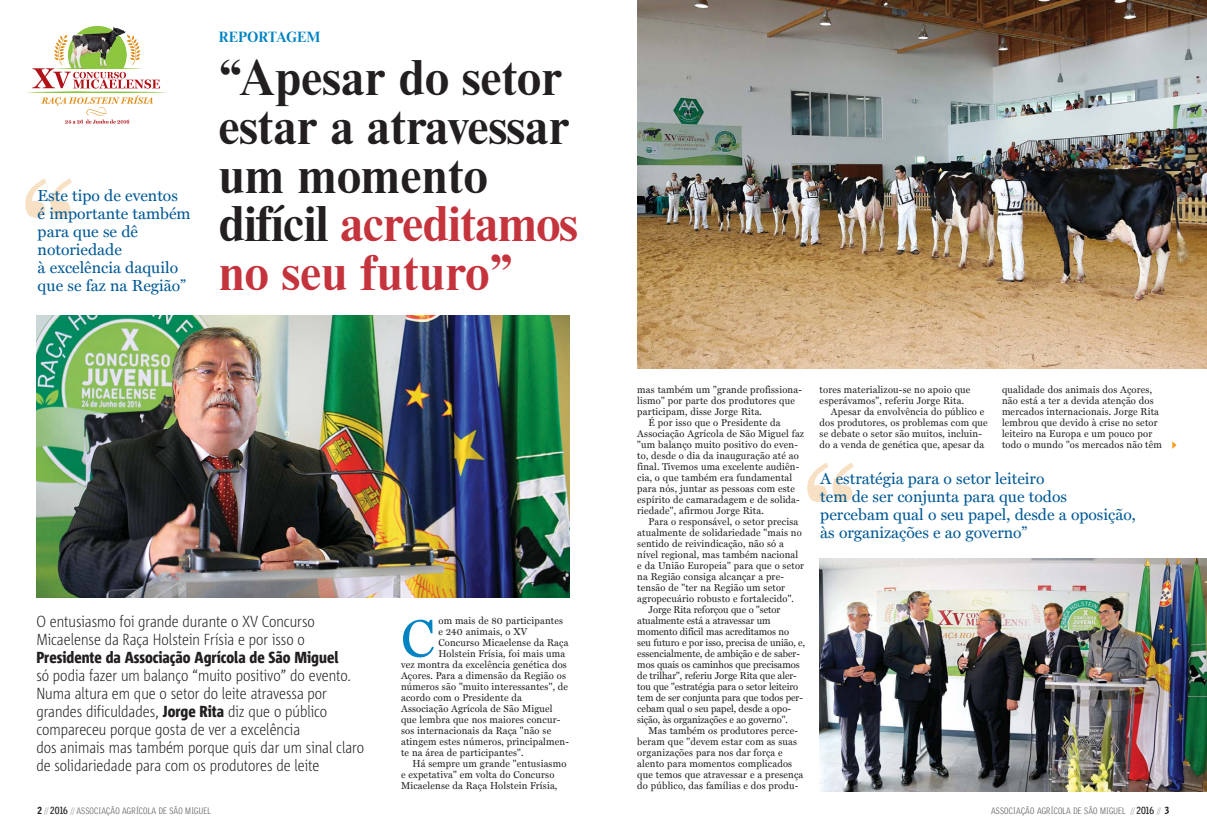
<style>
.page{position:relative;width:1207px;height:838px;background:#fff}
.page>*{position:absolute;margin:0;border:0;box-sizing:border-box;transform-origin:0 0}
.t1{font:150px "Miller Text";color:#f8e0c5}
.t2{font:53.2px "Miller Text";color:#0083c2;scale:.96 1}
.t3{font:700 47.5px/48.6px "Times Eighteen LT";letter-spacing:-.005em;color:#231f20}
.t4{font:700 47.5px "Times Eighteen LT";color:#c5333c}
.t5{font:300 16px/18px "Corpid Cd LF";color:#231f20}
.t6{font:16px/18px "Miller Text";color:#005996}
.t7{font:800 16px "Corpid Cd LF";color:#231f20}
.t8{font:700 14px "Times Eighteen LT";color:#0083c2}
.t9{font:10px/11px "Miller Text";letter-spacing:.02em;color:#231f20;scale:.96 1}
.t10{font:10px "Miller Text";letter-spacing:-.005em;color:#231f20;scale:.96 1}
.t11{font:300 9px "Griffith Gothic Cond";letter-spacing:.025em;color:#58595b}
.s1{color:#c5333c}
.s2{font-weight:800}
.s3{font-weight:900;font-size:10px;color:#231f20}
.s4{color:#939598}
.s5{font-weight:700;font-size:10px;color:#231f20}
</style>
<div class="page">
<img style="left:637px;top:0;width:570px;height:368px">
<img style="left:36px;top:315px;width:533px;height:283px">
<img style="left:820px;top:558px;width:387px;height:234px">
<svg style="left:1172px;top:441px;width:5px;height:8px"></svg>
<svg style="left:27px;top:26px;width:141px;height:98px"></svg>
<h1 class="t1" style="left:22px;top:149px;width:55px">“</h1>
<h3 class="t6" style="left:38px;top:186px;width:155px">Este tipo de eventos<br>é importante também para que se dê notoriedade<br>à excelência daquilo que se faz na Região”</h3>
<h3 class="t8" style="left:219px;top:30px;width:103px">REPORTAGEM</h3>
<h3 class="t3" style="left:219px;top:57px;width:361px">“Apesar do setor estar a atravessar um momento difícil <span class="s1">acreditamos</span></h3>
<h3 class="t4" style="left:219px;top:250px;width:296px">no seu futuro”</h3>
<h3 class="t5" style="left:36px;top:613px;width:280px">O entusiasmo foi grande durante o XV Concurso<br>Micaelense da Raça Holstein Frísia e por isso o</h3>
<h3 class="t7" style="left:36px;top:650px;width:304px">Presidente da Associação Agrícola de São Miguel</h3>
<p class="t5" style="left:36px;top:667px;width:329px">só podia fazer um balanço “muito positivo” do evento.<br>Numa altura em que o setor do leite atravessa por grandes dificuldades, <span class="s2">Jorge Rita</span> diz que o público compareceu porque gosta de ver a excelência<br>dos animais mas também porque quis dar um sinal claro de solidariedade para com os produtores de leite</p>
<h2 class="t2" style="left:401px;top:607px;width:36px">C</h2>
<p class="t9" style="left:438px;top:615px;width:131px">om mais de 80 participantes</p>
<p class="t9" style="left:438px;top:626px;width:94px">e 240 animais, o XV</p>
<p class="t9" style="left:438px;top:637px;width:137px">Concurso Micaelense da Raça</p>
<p class="t9" style="left:438px;top:648px;width:134px">Holstein Frísia, foi mais uma</p>
<p class="t9" style="left:401px;top:659px;width:174px">vez montra da excelência genética dos</p>
<p class="t9" style="left:401px;top:670px;width:173px">Açores. Para a dimensão da Região os</p>
<p class="t9" style="left:401px;top:681px;width:176px">números são "muito interessantes", de</p>
<p class="t9" style="left:401px;top:692px;width:127px">acordo com o Presidente da</p>
<p class="t9" style="left:401px;top:703px;width:159px">Associação Agrícola de São Miguel</p>
<p class="t9" style="left:401px;top:714px;width:167px">que lembra que nos maiores concur-</p>
<p class="t9" style="left:401px;top:725px;width:158px">sos internacionais da Raça "não se</p>
<p class="t9" style="left:401px;top:736px;width:176px">atingem estes números, principalmen-</p>
<p class="t9" style="left:401px;top:747px;width:129px">te na área de participantes".</p>
<p class="t9" style="left:412px;top:758px;width:162px">Há sempre um grande "entusiasmo</p>
<p class="t9" style="left:401px;top:769px;width:161px">e expetativa" em volta do Concurso</p>
<p class="t9" style="left:401px;top:780px;width:164px">Micaelense da Raça Holstein Frísia,</p>
<p class="t9" style="left:637px;top:384px;width:173px">mas também um "grande profissiona-</p>
<p class="t9" style="left:637px;top:395px;width:166px">lismo" por parte dos produtores que</p>
<p class="t9" style="left:637px;top:406px;width:131px">participam, disse Jorge Rita.</p>
<p class="t9" style="left:649px;top:417px;width:139px">É por isso que o Presidente da</p>
<p class="t9" style="left:637px;top:428px;width:175px">Associação Agrícola de São Miguel faz</p>
<p class="t9" style="left:637px;top:439px;width:169px">"um balanço muito positivo do even-</p>
<p class="t9" style="left:637px;top:450px;width:170px">to, desde o dia da inauguração até ao</p>
<p class="t9" style="left:637px;top:461px;width:170px">final. Tivemos uma excelente audiên-</p>
<p class="t9" style="left:637px;top:472px;width:163px">cia, o que também era fundamental</p>
<p class="t9" style="left:637px;top:483px;width:166px">para nós, juntar as pessoas com este</p>
<p class="t9" style="left:637px;top:494px;width:171px">espírito de camaradagem e de solida-</p>
<p class="t9" style="left:637px;top:505px;width:133px">riedade", afirmou Jorge Rita.</p>
<p class="t9" style="left:649px;top:516px;width:157px">Para o responsável, o setor precisa</p>
<p class="t9" style="left:637px;top:527px;width:173px">atualmente de solidariedade "mais no</p>
<p class="t9" style="left:637px;top:538px;width:154px">sentido de reivindicação, não só a</p>
<p class="t9" style="left:637px;top:549px;width:169px">nível regional, mas também nacional</p>
<p class="t9" style="left:637px;top:560px;width:175px">e da União Europeia" para que o setor</p>
<p class="t9" style="left:637px;top:571px;width:154px">na Região consiga alcançar a pre-</p>
<p class="t9" style="left:637px;top:582px;width:156px">tensão de "ter na Região um setor</p>
<p class="t9" style="left:637px;top:593px;width:165px">agropecuário robusto e fortalecido".</p>
<p class="t10" style="left:649px;top:603px;width:139px">Jorge Rita reforçou que o "setor</p>
<p class="t10" style="left:637px;top:614px;width:140px">atualmente está a atravessar um</p>
<p class="t10" style="left:637px;top:625px;width:160px">momento difícil mas acreditamos no</p>
<p class="t10" style="left:637px;top:636px;width:176px">seu futuro e por isso, precisa de união, e,</p>
<p class="t10" style="left:637px;top:647px;width:171px">essencialmente, de ambição e de saber-</p>
<p class="t10" style="left:637px;top:658px;width:171px">mos quais os caminhos que precisamos</p>
<p class="t10" style="left:637px;top:669px;width:168px">de trilhar", referiu Jorge Rita que aler-</p>
<p class="t10" style="left:637px;top:680px;width:169px">tou que "estratégia para o setor leiteiro</p>
<p class="t10" style="left:637px;top:691px;width:174px">tem de ser conjunta para que todos per-</p>
<p class="t10" style="left:637px;top:702px;width:162px">cebam qual o seu papel, desde a opo-</p>
<p class="t10" style="left:637px;top:713px;width:158px">sição, às organizações e ao governo".</p>
<p class="t9" style="left:649px;top:725px;width:157px">Mas também os produtores perce-</p>
<p class="t9" style="left:637px;top:736px;width:168px">beram que "devem estar com as suas</p>
<p class="t9" style="left:637px;top:747px;width:153px">organizações para nos dar força e</p>
<p class="t9" style="left:637px;top:758px;width:163px">alento para momentos complicados</p>
<p class="t9" style="left:637px;top:769px;width:174px">que temos que atravessar e a presença</p>
<p class="t9" style="left:637px;top:780px;width:169px">do público, das famílias e dos produ-</p>
<p class="t9" style="left:820px;top:384px;width:159px">tores materializou-se no apoio que</p>
<p class="t9" style="left:820px;top:395px;width:152px">esperávamos", referiu Jorge Rita.</p>
<p class="t9" style="left:831px;top:406px;width:161px">Apesar da envolvência do público e</p>
<p class="t9" style="left:820px;top:417px;width:177px">dos produtores, os problemas com que</p>
<p class="t9" style="left:820px;top:428px;width:171px">se debate o setor são muitos, incluin-</p>
<p class="t9" style="left:820px;top:439px;width:173px">do a venda de genética que, apesar da</p>
<p class="t9" style="left:1002px;top:384px;width:168px">qualidade dos animais dos Açores, não está a ter a devida atenção dos mercados internacionais. Jorge Rita lembrou que devido à crise no setor leiteiro na Europa e um pouco por todo o mundo "os mercados não têm</p>
<h1 class="t1" style="left:804px;top:433px;width:55px">“</h1>
<h3 class="t6" style="left:820px;top:469px;width:317px">A estratégia para o setor leiteiro<br>tem de ser conjunta para que todos percebam qual o seu papel, desde a oposição, às organizações e ao governo”</h3>
<p class="t11" style="left:37px;top:806px;width:175px"><span class="s3">2</span> <span class="s4">//</span> <span class="s5">2016</span> <span class="s4">//</span> ASSOCIAÇÃO AGRÍCOLA DE SÃO MIGUEL</p>
<p class="t11" style="left:991px;top:806px;width:180px">ASSOCIAÇÃO AGRÍCOLA DE SÃO MIGUEL <span class="s4">//</span> <span class="s5">2016</span> <span class="s4">//</span> <span class="s3">3</span></p>
</div>
